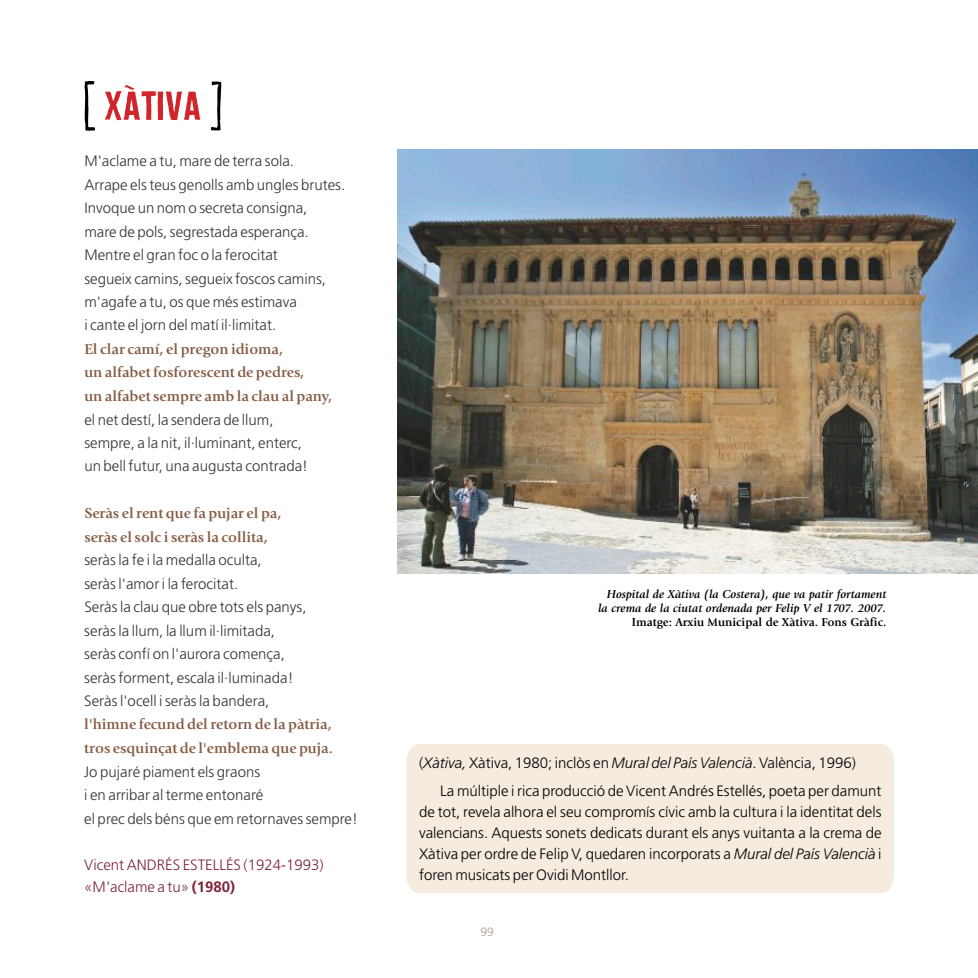
<style>
.page{position:relative;width:978px;height:978px;background:#fff}
.page>*{position:absolute;margin:0;border:0;box-sizing:border-box;transform-origin:0 0}
.t1{font:300 15px/23.4px "Frutiger";color:#2f3538}
.t2{font:300 15px/21px "Frutiger";color:#000}
.t3{font:700 15px/23.5px "Giovanni";color:#865e47}
.t4{font:300 15px/22px "Frutiger";color:#7e2539}
.t5{font:italic 700 12px/13.5px "Giovanni";color:#000;text-align:right}
.t6{font:700 12px "Giovanni";color:#000}
.t7{font:300 12px "Frutiger";color:#ae9a91}
.s1{font-weight:700}
.s2{font-style:italic}
</style>
<div class="page">
<svg style="left:84px;top:81px;width:11px;height:50px"></svg>
<svg style="left:211px;top:81px;width:11px;height:49px"></svg>
<svg style="left:105px;top:85px;width:95px;height:35px"></svg>
<img style="left:398px;top:149px;width:580px;height:424px">
<div style="left:406px;top:744px;width:488px;height:149px;background:#f5ebdf"></div>
<p class="t1" style="left:84px;top:151px;width:262px">M'aclame a tu, mare de terra sola.<br>Arrape els teus genolls amb ungles brutes.<br>Invoque un nom o secreta consigna,<br>mare de pols, segrestada esperança.<br>Mentre el gran foc o la ferocitat<br>segueix camins, segueix foscos camins, m'agafe a tu, os que més estimava<br>i cante el jorn del matí il·limitat.</p>
<p class="t3" style="left:84px;top:338px;width:249px">El clar camí, el pregon idioma,<br>un alfabet fosforescent de pedres,<br>un alfabet sempre amb la clau al pany,</p>
<p class="t1" style="left:84px;top:409px;width:225px">el net destí, la sendera de llum, sempre, a la nit, il·luminant, enterc, un bell futur, una augusta contrada!</p>
<p class="t3" style="left:84px;top:503px;width:199px">Seràs el rent que fa pujar el pa, seràs el solc i seràs la collita,</p>
<p class="t1" style="left:84px;top:550px;width:224px">seràs la fe i la medalla oculta,<br>seràs l'amor i la ferocitat.<br>Seràs la clau que obre tots els panys, seràs la llum, la llum il·limitada, seràs confí on l'aurora comença, seràs forment, escala il·luminada!<br>Seràs l'ocell i seràs la bandera,</p>
<p class="t3" style="left:84px;top:714px;width:250px">l'himne fecund del retorn de la pàtria, tros esquinçat de l'emblema que puja.</p>
<p class="t1" style="left:84px;top:761px;width:275px">Jo pujaré piament els graons<br>i en arribar al terme entonaré<br>el prec dels béns que em retornaves sempre!</p>
<p class="t4" style="left:84px;top:856px;width:241px">Vicent ANDRÉS ESTELLÉS (1924-1993) «M'aclame a tu» <span class="s1">(1980)</span></p>
<p class="t5" style="left:598px;top:588px;width:290px">Hospital de Xàtiva (la Costera), que va patir fortament la crema de la ciutat ordenada per Felip V el 1707. 2007.</p>
<p class="t6" style="left:632px;top:617px;width:256px">Imatge: Arxiu Municipal de Xàtiva. Fons Gràfic.</p>
<p class="t2" style="left:440px;top:751px;width:443px;line-height:27.9px;text-indent:-21px">(<span class="s2">Xàtiva,</span> Xàtiva, 1980; inclòs en <span class="s2">Mural del País Valencià</span>. València, 1996)<br>La múltiple i rica producció de Vicent Andrés Estellés, poeta per damunt</p>
<p class="t2" style="left:419px;top:803px;width:464px;text-align:justify">de tot, revela alhora el seu compromís cívic amb la cultura i la identitat dels valencians. Aquests sonets dedicats durant els anys vuitanta a la crema de Xàtiva per ordre de Felip V, quedaren incorporats a <span class="s2">Mural del País Valencià</span> i foren musicats per Ovidi Montllor.</p>
<p class="t7" style="left:480px;top:927px;width:15px">99</p>
</div>
